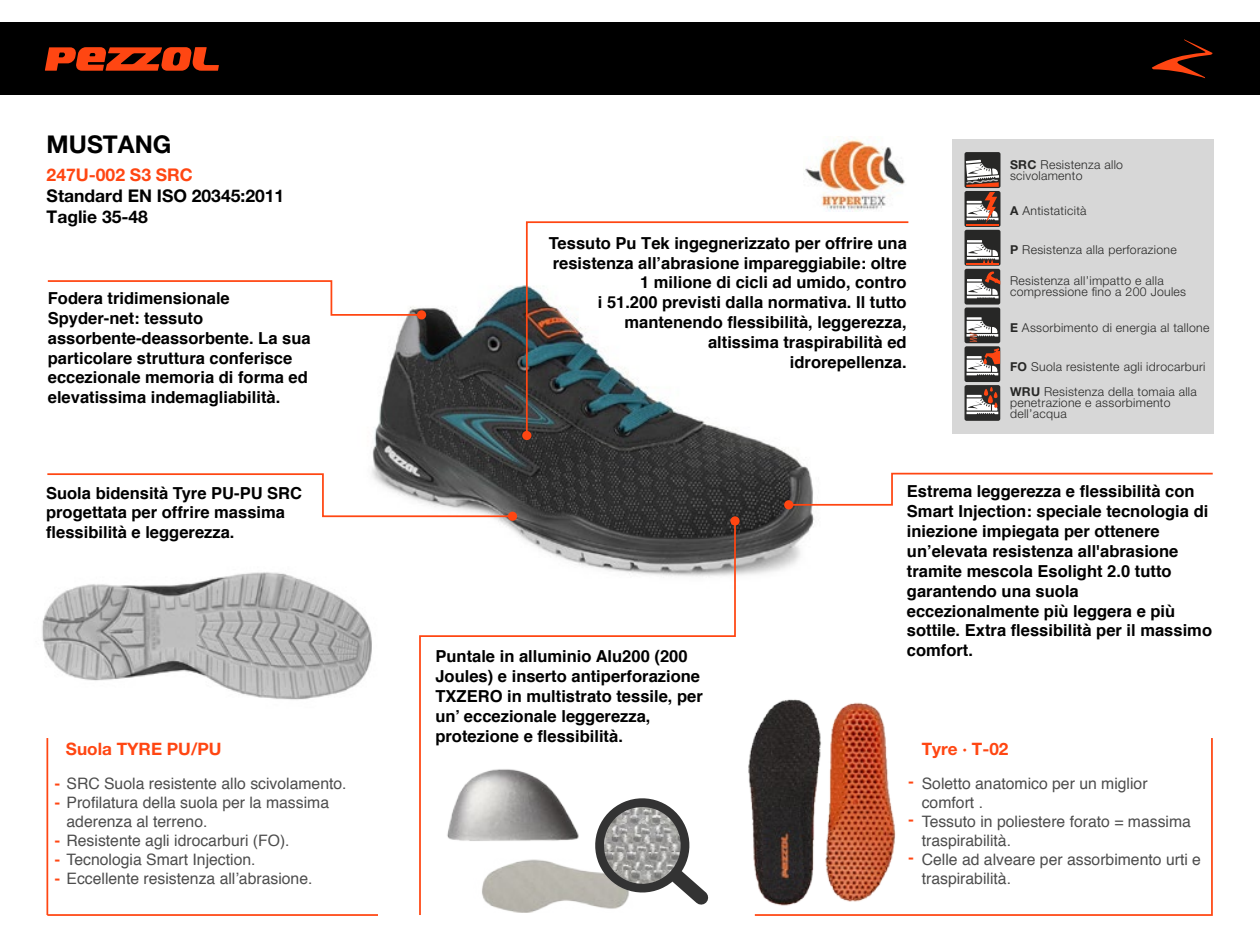
<style>
.page{position:relative;width:1260px;height:945px;background:#fff}
.page>*{position:absolute;margin:0;border:0;box-sizing:border-box;transform-origin:0 0}
.t1{font:700 24.5px "Helvetica Neue LT Std";color:#000}
.t2{font:700 17.5px/21px "Helvetica Neue LT Std";color:#000}
.t3{font:700 17.5px "Helvetica Neue LT Std";color:#ff4612}
.t4{font:700 17.15px "Helvetica Neue LT Std";color:#ff4612}
.t5{font:700 16.62px/19.8px "Helvetica";color:#000}
.t6{font:15.75px/18.9px "Helvetica";color:#4d4d4d}
.t7{font:700 15.75px "Helvetica";color:#ff4612}
.t8{font:300 12.25px/11px "Helvetica Neue LT Std";letter-spacing:.025em;color:#272726}
.s1{font-weight:700;color:#ff4612}
.s2{font-weight:700}
</style>
<div class="page">
<img style="left:372px;top:285px;width:442px;height:290px">
<div style="left:0;top:23px;width:1260px;height:72px;background:#000"></div>
<svg style="left:45px;top:47px;width:174px;height:24px;background:#af2f0c"></svg>
<svg style="left:1152px;top:39px;width:61px;height:39px;background:#340e03"></svg>
<svg style="left:47px;top:472px;width:467px;height:46px"></svg>
<div style="left:508px;top:512px;width:9px;height:9px;background:#ff4612;border-radius:50%"></div>
<svg style="left:418px;top:519px;width:319px;height:396px"></svg>
<svg style="left:730px;top:516px;width:10px;height:10px"></svg>
<svg style="left:754px;top:738px;width:459px;height:178px"></svg>
<svg style="left:787px;top:472px;width:426px;height:35px"></svg>
<div style="left:784px;top:500px;width:9px;height:9px;background:#ff4612;border-radius:50%"></div>
<img style="left:473px;top:850px;width:109px;height:62px">
<svg style="left:582px;top:785px;width:139px;height:130px"></svg>
<svg style="left:525px;top:221px;width:384px;height:216px"></svg>
<div style="left:522px;top:431px;width:9px;height:9px;background:#ff4612;border-radius:50%"></div>
<hr style="left:46px;top:738px;width:2px;height:177px;background:#ff4612">
<hr style="left:47px;top:914px;width:331px;height:2px;background:#ff4612">
<svg style="left:47px;top:280px;width:377px;height:37px"></svg>
<div style="left:417px;top:310px;width:9px;height:9px;background:#ff4612;border-radius:50%"></div>
<img style="left:439px;top:762px;width:145px;height:88px">
<img style="left:42px;top:555px;width:344px;height:145px">
<img style="left:748px;top:699px;width:78px;height:208px">
<img style="left:821px;top:701px;width:79px;height:203px">
<img style="left:805px;top:136px;width:100px;height:76px">
<div style="left:953px;top:140px;width:261px;height:294px;background:#d7d7d7"></div>
<div style="left:965px;top:191px;width:36px;height:36px;background:#272726;border-radius:2px"></div>
<hr style="left:966px;top:224px;width:33px;height:2px;background:#ff4612">
<div style="left:965px;top:230px;width:36px;height:36px;background:#272726;border-radius:2px"></div>
<hr style="left:966px;top:263px;width:33px;height:2px;background:#ff4612">
<svg style="left:967px;top:240px;width:32px;height:23px"></svg>
<div style="left:965px;top:269px;width:35px;height:36px;background:#272726;border-radius:2px"></div>
<svg style="left:967px;top:271px;width:33px;height:27px"></svg>
<div style="left:965px;top:307px;width:35px;height:36px;background:#272726;border-radius:2px"></div>
<svg style="left:966px;top:317px;width:32px;height:25px"></svg>
<svg style="left:965px;top:346px;width:35px;height:36px"></svg>
<svg style="left:967px;top:348px;width:33px;height:27px"></svg>
<div style="left:965px;top:152px;width:36px;height:36px;background:#272726;border-radius:2px"></div>
<svg style="left:965px;top:160px;width:34px;height:64px"></svg>
<div style="left:965px;top:385px;width:35px;height:36px;background:#2b2b2a;border-radius:2px"></div>
<svg style="left:967px;top:387px;width:31px;height:27px"></svg>
<h1 class="t1" style="left:47px;top:129px;width:126px">MUSTANG</h1>
<p class="t3" style="left:47px;top:164px;width:148px">247U-002 S3 SRC</p>
<p class="t2" style="left:47px;top:185px;width:239px">Standard EN ISO 20345:2011<br>Taglie 35-48</p>
<p class="t5" style="left:48px;top:289px;width:264px">Fodera tridimensionale<br>Spyder-net: tessuto assorbente-deassorbente. La sua particolare struttura conferisce eccezionale memoria di forma ed elevatissima indemagliabilità.</p>
<p class="t5" style="left:46px;top:483px;width:258px">Suola bidensità Tyre PU-PU SRC progettata per offrire massima flessibilità e leggerezza.</p>
<p class="t4" style="left:66px;top:738px;width:157px">Suola TYRE PU/PU</p>
<p class="t6" style="left:55px;top:775px;width:293px"><span class="s1">-</span> SRC Suola resistente allo scivolamento.</p>
<p class="t6" style="left:55px;top:793px;width:276px"><span class="s1">-</span> Profilatura della suola per la massima</p>
<p class="t6" style="left:55px;top:831px;width:236px"><span class="s1">-</span> Resistente agli idrocarburi (FO).</p>
<p class="t6" style="left:55px;top:850px;width:202px"><span class="s1">-</span> Tecnologia Smart Injection.</p>
<p class="t6" style="left:55px;top:869px;width:259px"><span class="s1">-</span> Eccellente resistenza all’abrasione.</p>
<p class="t6" style="left:67px;top:812px;width:142px">aderenza al terreno.</p>
<p class="t5" style="left:549px;top:233px;width:360px">Tessuto Pu Tek ingegnerizzato per offrire una</p>
<p class="t5" style="left:553px;top:253px;width:355px;text-align:right">resistenza all’abrasione impareggiabile: oltre 1 milione di cicli ad umido, contro<br>i 51.200 previsti dalla normativa. Il tutto mantenendo flessibilità, leggerezza, altissima traspirabilità ed<br>idrorepellenza.</p>
<p class="t8" style="left:1010px;top:159px;width:115px"><span class="s2">SRC</span> Resistenza allo scivolamento</p>
<p class="t8" style="left:1010px;top:205px;width:78px"><span class="s2">A</span> Antistaticità</p>
<p class="t8" style="left:1010px;top:244px;width:168px"><span class="s2">P</span> Resistenza alla perforazione</p>
<p class="t8" style="left:1010px;top:275px;width:178px">Resistenza all’impatto e alla compressione fino a 200 Joules</p>
<p class="t8" style="left:1010px;top:322px;width:201px"><span class="s2">E</span> Assorbimento di energia al tallone</p>
<p class="t8" style="left:1010px;top:361px;width:197px"><span class="s2">FO</span> Suola resistente agli idrocarburi</p>
<p class="t8" style="left:1010px;top:386px;width:188px"><span class="s2">WRU</span> Resistenza della tomaia alla penetrazione e assorbimento dell’acqua</p>
<p class="t5" style="left:435px;top:647px;width:269px">Puntale in alluminio Alu200 (200<br>Joules) e inserto antiperforazione<br>TXZERO in multistrato tessile, per un’ eccezionale leggerezza, protezione e flessibilità.</p>
<p class="t5" style="left:907px;top:482px;width:307px">Estrema leggerezza e flessibilità con Smart Injection: speciale tecnologia di iniezione impiegata per ottenere un’elevata resistenza all'abrasione tramite mescola Esolight 2.0 tutto garantendo una suola eccezionalmente più leggera e più sottile. Extra flessibilità per il massimo comfort.</p>
<p class="t7" style="left:908px;top:769px;width:7px">-</p>
<p class="t7" style="left:908px;top:807px;width:7px">-</p>
<p class="t7" style="left:908px;top:845px;width:7px">-</p>
<p class="t4" style="left:922px;top:738px;width:88px">Tyre · T-02</p>
<p class="t6" style="left:922px;top:775px;width:281px">Soletto anatomico per un miglior comfort .<br>Tessuto in poliestere forato = massima traspirabilità.<br>Celle ad alveare per assorbimento urti e traspirabilità.</p>
</div>
